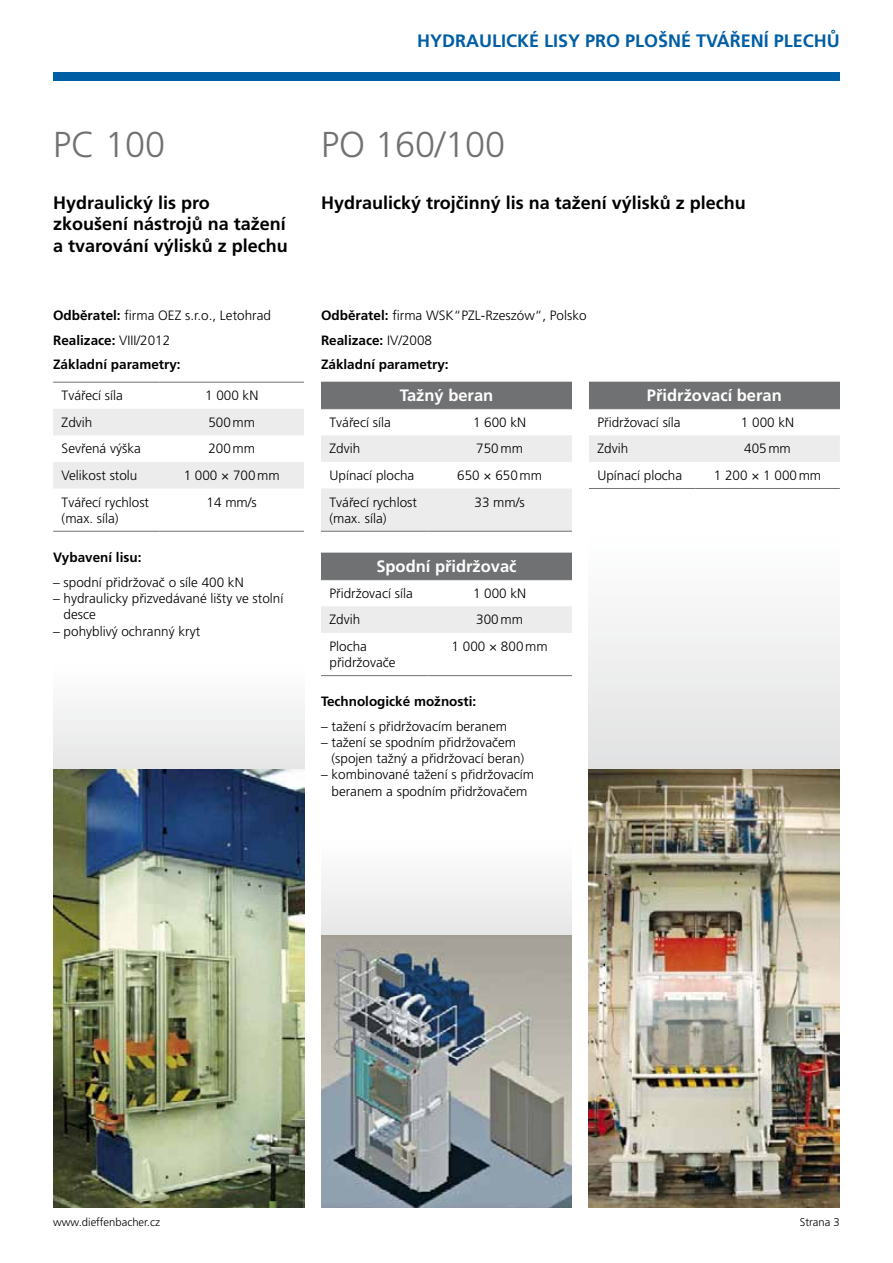
<style>
.page{position:relative;width:893px;height:1263px;background:#fff}
.page>*{position:absolute;margin:0;border:0;box-sizing:border-box;transform-origin:0 0}
.t1{font:300 36px "Frutiger CE";color:#707172}
.t2{font:700 18px/21.6px "Frutiger CE";color:#000}
.t3{font:700 18px "Frutiger CE";color:#005ea4}
.t4{font:700 16.5px "Frutiger CE";color:#fff}
.t5{font:300 13.5px/16.2px "Frutiger CE";color:#000}
.t6{font:700 13.5px/24.8px "Frutiger CE";color:#000}
.t7{font:300 11.25px "Frutiger CE";color:#000}
.s1{font-weight:300}
</style>
<div class="page">
<div style="left:53px;top:72px;width:787px;height:9px;background:#005ea4"></div>
<svg style="left:53px;top:409px;width:251px;height:122px"></svg>
<hr style="left:53px;top:382px;width:106px;height:1px;background:#707172">
<hr style="left:159px;top:382px;width:145px;height:1px;background:#707172">
<hr style="left:53px;top:531px;width:106px;height:1px;background:#707172">
<hr style="left:159px;top:531px;width:145px;height:1px;background:#707172">
<div style="left:53px;top:662px;width:251px;height:139px;background:linear-gradient(to right,#f2f2f3,#f2f2f3)"></div>
<img style="left:53px;top:770px;width:251px;height:438px">
<div style="left:321px;top:838px;width:251px;height:130px;background:#f2f3f3"></div>
<svg style="left:589px;top:616px;width:251px;height:154px"></svg>
<img style="left:589px;top:770px;width:251px;height:438px">
<img style="left:321px;top:936px;width:251px;height:272px">
<div style="left:321px;top:382px;width:251px;height:27px;background:#707172"></div>
<svg style="left:321px;top:409px;width:251px;height:122px"></svg>
<hr style="left:321px;top:531px;width:106px;height:1px;background:#707172">
<hr style="left:427px;top:531px;width:145px;height:1px;background:#707172">
<div style="left:589px;top:382px;width:251px;height:27px;background:#707172"></div>
<svg style="left:589px;top:409px;width:251px;height:53px"></svg>
<hr style="left:589px;top:488px;width:106px;height:1px;background:#707172">
<hr style="left:695px;top:488px;width:145px;height:1px;background:#707172">
<div style="left:321px;top:553px;width:251px;height:27px;background:#707172"></div>
<svg style="left:321px;top:580px;width:251px;height:53px"></svg>
<hr style="left:321px;top:675px;width:106px;height:1px;background:#707172">
<hr style="left:427px;top:675px;width:145px;height:1px;background:#707172">
<p class="t1" style="left:53px;top:124px;width:114px">PC 100</p>
<p class="t2" style="left:53px;top:193px;width:236px">Hydraulický lis pro zkoušení nástrojů na tažení a tvarování výlisků z plechu</p>
<p class="t6" style="left:53px;top:304px;width:219px">Odběratel: <span class="s1">firma OEZ s.r.o., Letohrad<br></span>Realizace: <span class="s1">VIII/2012<br></span>Základní parametry:</p>
<p class="t5" style="left:62px;top:388px;width:63px">Tvářecí síla</p>
<p class="t5" style="left:205px;top:388px;width:55px">1 000 kN</p>
<p class="t5" style="left:62px;top:415px;width:32px">Zdvih</p>
<p class="t5" style="left:208px;top:415px;width:48px">500mm</p>
<p class="t5" style="left:62px;top:442px;width:81px">Sevřená výška</p>
<p class="t5" style="left:208px;top:442px;width:48px">200mm</p>
<p class="t5" style="left:62px;top:468px;width:77px">Velikost stolu</p>
<p class="t5" style="left:184px;top:468px;width:98px">1 000 × 700mm</p>
<p class="t5" style="left:62px;top:495px;width:89px">Tvářecí rychlost (max. síla)</p>
<p class="t5" style="left:207px;top:495px;width:52px">14 mm/s</p>
<p class="t6" style="left:53px;top:546px;width:90px">Vybavení lisu:</p>
<p class="t5" style="left:53px;top:575px;width:192px">– spodní přidržovač o síle 400 kN</p>
<p class="t5" style="left:64px;top:591px;width:221px;text-indent:-11px">– hydraulicky přizvedávané lišty ve stolní desce</p>
<p class="t5" style="left:53px;top:624px;width:149px">– pohyblivý ochranný kryt</p>
<p class="t3" style="left:417px;top:29px;width:424px">Hydraulické lisy pro plošné tváření plech ů</p>
<p class="t1" style="left:321px;top:124px;width:186px">PO 160/100</p>
<p class="t2" style="left:321px;top:193px;width:426px">Hydraulický trojčinný lis na tažení výlisků z plechu</p>
<p class="t6" style="left:321px;top:304px;width:267px">Odběratel: <span class="s1">firma WSK“PZL-Rzeszów“, Polsko<br></span>Realizace: <span class="s1">IV/2008<br></span>Základní parametry:</p>
<p class="t4" style="left:400px;top:385px;width:95px">Tažný beran</p>
<p class="t5" style="left:330px;top:415px;width:63px">Tvářecí síla</p>
<p class="t5" style="left:473px;top:415px;width:55px">1 600 kN</p>
<p class="t5" style="left:330px;top:442px;width:32px">Zdvih</p>
<p class="t5" style="left:476px;top:442px;width:48px">750mm</p>
<p class="t5" style="left:330px;top:468px;width:86px">Upínací plocha</p>
<p class="t5" style="left:457px;top:468px;width:86px">650 × 650mm</p>
<p class="t5" style="left:330px;top:495px;width:89px">Tvářecí rychlost (max. síla)</p>
<p class="t5" style="left:474px;top:495px;width:52px">33 mm/s</p>
<p class="t4" style="left:647px;top:385px;width:136px">Přidržovací beran</p>
<p class="t5" style="left:597px;top:415px;width:85px">Přidržovací síla</p>
<p class="t5" style="left:741px;top:415px;width:55px">1 000 kN</p>
<p class="t5" style="left:597px;top:442px;width:32px">Zdvih</p>
<p class="t5" style="left:744px;top:442px;width:48px">405mm</p>
<p class="t5" style="left:597px;top:468px;width:86px">Upínací plocha</p>
<p class="t5" style="left:714px;top:468px;width:109px">1 200 × 1 000mm</p>
<p class="t4" style="left:376px;top:556px;width:142px">Spodní přidržovač</p>
<p class="t5" style="left:330px;top:586px;width:85px">Přidržovací síla</p>
<p class="t5" style="left:473px;top:586px;width:55px">1 000 kN</p>
<p class="t5" style="left:330px;top:612px;width:32px">Zdvih</p>
<p class="t5" style="left:476px;top:612px;width:48px">300mm</p>
<p class="t5" style="left:330px;top:639px;width:67px">Plocha přidržovače</p>
<p class="t5" style="left:452px;top:639px;width:98px">1 000 × 800mm</p>
<p class="t6" style="left:321px;top:690px;width:157px">Technologické možnosti:</p>
<p class="t5" style="left:321px;top:719px;width:187px">– tažení s přidržovacím beranem</p>
<p class="t5" style="left:332px;top:735px;width:194px;text-indent:-11px">– tažení se spodním přidržovačem (spojen tažný a přidržovací beran)</p>
<p class="t5" style="left:321px;top:768px;width:215px;text-align:center">– kombinované tažení s přidržovacím beranem a spodním přidržovačem</p>
<p class="t7" style="left:53px;top:1216px;width:108px">www.dieffenbacher.cz</p>
<p class="t7" style="left:800px;top:1216px;width:42px">Strana 3</p>
</div>
